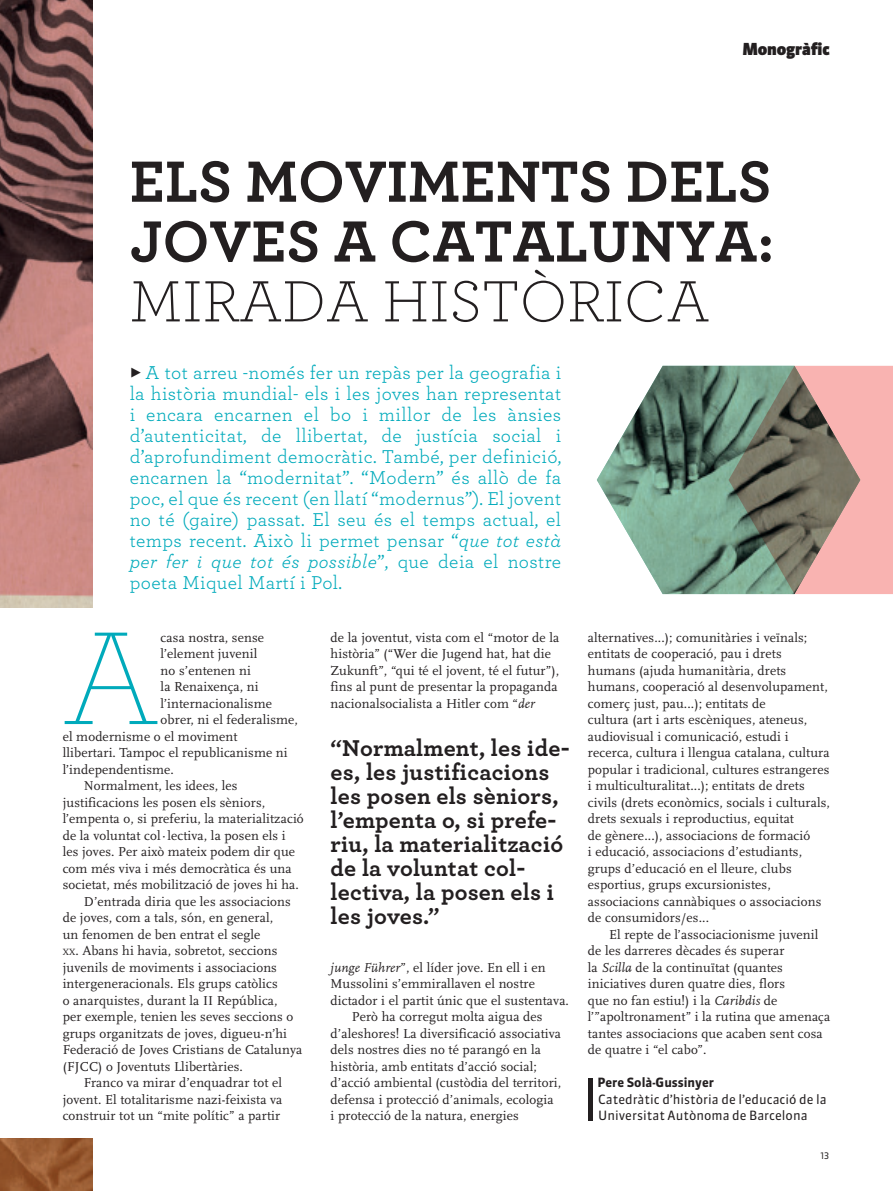
<style>
.page{position:relative;width:893px;height:1191px;background:#fff}
.page>*{position:absolute;margin:0;border:0;box-sizing:border-box;transform-origin:0 0}
.t1{font:200 138.9px "Archer Pro";color:#0ab}
.Titol_sumari{font:700 60.9px/59.8px "Archer Pro";color:#231f20}
.Titol_sumari-2{font:300 60.9px "Archer Pro";color:#231f20}
.Archer_destacat{font:700 24px/24px "Archer Pro";letter-spacing:.01em;color:#231f20}
.Archer_entradeta{font:19.5px/21px "Archer Pro";letter-spacing:.02em;color:#0ab;text-align:justify}
.Titol_sumari-3{font:900 16.5px "Sanuk LF";letter-spacing:-.01em;color:#231f20}
.t2{font:13.5px/16.5px "Scala";letter-spacing:.01em;color:#231f20}
.FIRMA_NOM_F4{font:12.75px/16.5px "Sanuk";color:#231f20}
.t3{font:9px "Sanuk LF";color:#231f20}
.s1{font-family:"Scala";color:#231f20}
.s2{font-style:italic}
.s3{font-size:9.45px}
.s4{font-weight:700}
</style>
<div class="page">
<img style="left:0;top:0;width:92px;height:1191px">
<div style="left:0;top:608px;width:893px;height:529px;background:#fff"></div>
<img style="left:597px;top:366px;width:132px;height:228px">
<svg style="left:729px;top:366px;width:164px;height:228px;background:#a48f85"></svg>
<hr style="left:588px;top:1077px;width:4px;height:43px;background:#231f20">
<p class="Titol_sumari-3" style="left:742px;top:39px;width:89px">Monogràfic</p>
<p class="Titol_sumari" style="left:130px;top:148px;width:646px">ELS MOVIMENTS DELS<br>JOVES A CATALUNYA:</p>
<p class="Titol_sumari-2" style="left:130px;top:261px;width:581px">MIRADA HISTÒRICA</p>
<p class="Archer_entradeta" style="left:130px;top:361px;width:433px"><span class="s1">Ω</span> A tot arreu -només fer un repàs per la geografia i la història mundial- els i les joves han representat i encara encarnen el bo i millor de les ànsies d’autenticitat, de llibertat, de justícia social i d’aprofundiment democràtic. També, per definició, encarnen la “modernitat”. “Modern” és allò de fa poc, el que és recent (en llatí “modernus”). El jovent no té (gaire) passat. El seu és el temps actual, el temps recent. Això li permet pensar “<span class="s2">que tot està per fer i que tot és possible</span>”, que deia el nostre poeta Miquel Martí i Pol.</p>
<p class="t1" style="left:63px;top:591px;width:98px">A</p>
<p class="t2" style="left:161px;top:629px;width:105px">casa nostra, sense</p>
<p class="t2" style="left:161px;top:645px;width:98px">l’element juvenil</p>
<p class="t2" style="left:161px;top:662px;width:92px">no s’entenen ni</p>
<p class="t2" style="left:161px;top:678px;width:100px">la Renaixença, ni</p>
<p class="t2" style="left:161px;top:695px;width:113px">l’internacionalisme</p>
<p class="t2" style="left:161px;top:711px;width:139px">obrer, ni el federalisme,</p>
<p class="t2" style="left:63px;top:728px;width:176px">el modernisme o el moviment</p>
<p class="t2" style="left:63px;top:744px;width:226px">llibertari. Tampoc el republicanisme ni</p>
<p class="t2" style="left:63px;top:761px;width:113px">l’independentisme.</p>
<p class="t2" style="left:63px;top:777px;width:243px;text-indent:21px">Normalment, les idees, les justificacions les posen els sèniors, l’empenta o, si preferiu, la materialització de la voluntat col·lectiva, la posen els i les joves. Per això mateix podem dir que com més viva i més democràtica és una societat, més mobilització de joves hi ha.</p>
<p class="t2" style="left:63px;top:893px;width:241px;text-indent:21px">D’entrada diria que les associacions de joves, com a tals, són, en general,<br>un fenomen de ben entrat el segle<br><span class="s3">xx</span>. Abans hi havia, sobretot, seccions juvenils de moviments i associacions intergeneracionals. Els grups catòlics<br>o anarquistes, durant la II República,<br>per exemple, tenien les seves seccions o grups organitzats de joves, digueu-n’hi Federació de Joves Cristians de Catalunya (FJCC) o Joventuts Llibertàries.</p>
<p class="t2" style="left:63px;top:1074px;width:221px;text-align:justify;text-indent:21px">Franco va mirar d’enquadrar tot el jovent. El totalitarisme nazi-feixista va construir tot un “mite polític” a partir</p>
<p class="t2" style="left:331px;top:629px;width:230px">de la joventut, vista com el “motor de la història” (“Wer die Jugend hat, hat die Zukunft”, “qui té el jovent, té el futur”), fins al punt de presentar la propaganda nacionalsocialista a Hitler com “<span class="s2">der</span></p>
<p class="Archer_destacat" style="left:331px;top:735px;width:241px">“Normalment, les ide&shy;es, les justificacions les posen els sèniors, l’empenta o, si prefe&shy;riu, la materialització de la voluntat col· lectiva, la posen els i les joves.”</p>
<p class="t2" style="left:331px;top:959px;width:240px"><span class="s2">junge Führer</span>”, el líder jove. En ell i en<br>Mussolini s’emmirallaven el nostre dictador i el partit únic que el sustentava.</p>
<p class="t2" style="left:331px;top:1008px;width:232px;text-indent:21px">Però ha corregut molta aigua des d’aleshores! La diversificació associativa dels nostres dies no té parangó en la història, amb entitats d’acció social; d’acció ambiental (custòdia del territori, defensa i protecció d’animals, ecologia<br>i protecció de la natura, energies</p>
<p class="t2" style="left:588px;top:629px;width:244px">alternatives...); comunitàries i veïnals; entitats de cooperació, pau i drets humans (ajuda humanitària, drets humans, cooperació al desenvolupament, comerç just, pau...); entitats de<br>cultura (art i arts escèniques, ateneus, audiovisual i comunicació, estudi i recerca, cultura i llengua catalana, cultura popular i tradicional, cultures estrangeres i multiculturalitat...); entitats de drets civils (drets econòmics, socials i culturals, drets sexuals i reproductius, equitat<br>de gènere...), associacions de formació<br>i educació, associacions d’estudiants, grups d’educació en el lleure, clubs esportius, grups excursionistes, associacions cannàbiques o associacions de consumidors/es...</p>
<p class="t2" style="left:588px;top:926px;width:244px;text-indent:21px">El repte de l’associacionisme juvenil de les darreres dècades és superar<br>la <span class="s2">Scilla</span> de la continuïtat (quantes iniciatives duren quatre dies, flors<br>que no fan estiu!) i la <span class="s2">Caribdis</span> de l’”apoltronament” i la rutina que amenaça tantes associacions que acaben sent cosa de quatre i “el cabo”.</p>
<p class="FIRMA_NOM_F4" style="left:597px;top:1074px;width:231px"><span class="s4">Pere Solà-Gussinyer<br></span>Catedràtic d’història de l’educació de la<br>Universitat Autònoma de Barcelona</p>
<p class="t3" style="left:820px;top:1150px;width:10px">13</p>
</div>
